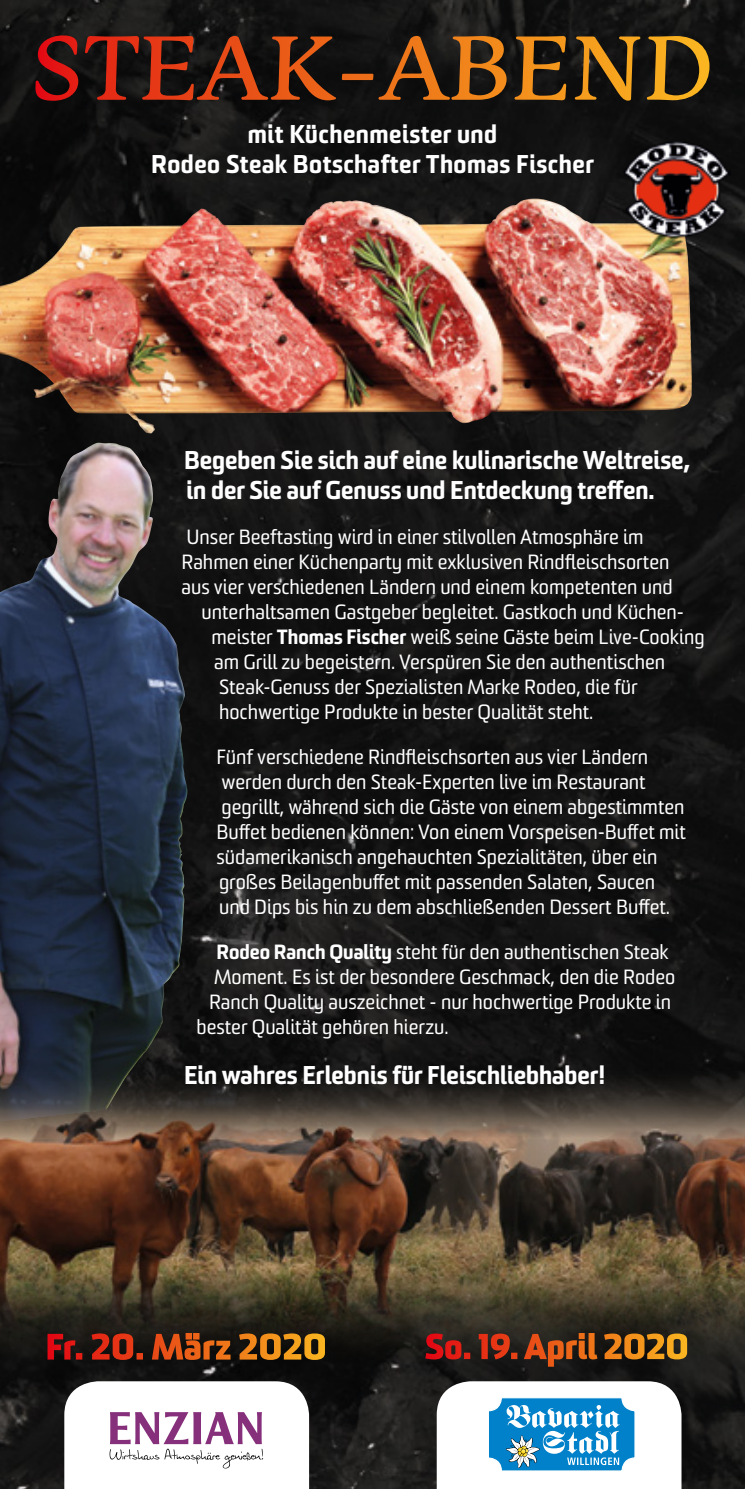
<style>
.page{position:relative;width:745px;height:1489px;background:#fff}
.page>*{position:absolute;margin:0;border:0;box-sizing:border-box;transform-origin:0 0}
.t1{font:900 25px/30px "Sommet";color:#fff}
.t2{font:900 25px/30px "Sommet";letter-spacing:.02em;color:#fff;text-align:center}
.t3{font:20px/25px "Sommet";color:#fff}
.s1{font-weight:900}
</style>
<div class="page">
<img style="left:0;top:0;width:744px;height:1488px">
<img style="left:0;top:442px;width:187px;height:623px">
<img style="left:0;top:1065px;width:744px;height:303px">
<img style="left:0;top:199px;width:530px;height:234px">
<img style="left:622px;top:138px;width:108px;height:102px">
<svg style="left:35px;top:35px;width:674px;height:66px;background:#562e14"></svg>
<svg style="left:64px;top:1381px;width:245px;height:107px"></svg>
<svg style="left:436px;top:1381px;width:245px;height:107px"></svg>
<svg style="left:425px;top:1332px;width:261px;height:34px;background:#6d3718"></svg>
<svg style="left:47px;top:1332px;width:278px;height:27px;background:#7c3914"></svg>
<p class="t2" style="left:151px;top:119px;width:444px">mit Küchenmeister und<br>Rodeo Steak Botschafter Thomas Fischer</p>
<p class="t1" style="left:184px;top:445px;width:507px">Begeben Sie sich auf eine kulinarische Weltreise, in der Sie auf Genuss und Entdeckung treffen.</p>
<p class="t3" style="left:186px;top:524px;width:458px">Unser Beeftasting wird in einer stilvollen Atmosphäre im</p>
<p class="t3" style="left:181px;top:549px;width:489px">Rahmen einer Küchenparty mit exklusiven Rindfleischsorten</p>
<p class="t3" style="left:181px;top:574px;width:492px">aus vier verschiedenen Ländern und einem kompetenten und</p>
<p class="t3" style="left:201px;top:599px;width:483px">unterhaltsamen Gastgeber begleitet. Gastkoch und Küchen-</p>
<p class="t3" style="left:211px;top:624px;width:494px">meister <span class="s1">Thomas Fischer</span> weiß seine Gäste beim Live-Cooking</p>
<p class="t3" style="left:214px;top:649px;width:452px">am Grill zu begeistern. Verspüren Sie den authentischen</p>
<p class="t3" style="left:219px;top:674px;width:420px">Steak-Genuss der Spezialisten Marke Rodeo, die für</p>
<p class="t3" style="left:219px;top:699px;width:375px">hochwertige Produkte in bester Qualität steht.</p>
<p class="t3" style="left:216px;top:744px;width:470px">Fünf verschiedene Rindfleischsorten aus vier Ländern werden durch den Steak-Experten live im Restaurant gegrillt, während sich die Gäste von einem abgestimmten Buffet bedienen können: Von einem Vorspeisen-Buffet mit südamerikanisch angehauchten Spezialitäten, über ein großes Beilagenbuffet mit passenden Salaten, Saucen und Dips bis hin zu dem abschließenden Dessert Buffet.</p>
<p class="t3" style="left:216px;top:939px;width:453px"><span class="s1">Rodeo Ranch Quality</span> steht für den authentischen Steak</p>
<p class="t3" style="left:214px;top:964px;width:462px">Moment. Es ist der besondere Geschmack, den die Rodeo</p>
<p class="t3" style="left:209px;top:989px;width:463px">Ranch Quality auszeichnet - nur hochwertige Produkte in</p>
<p class="t3" style="left:196px;top:1014px;width:253px">bester Qualität gehören hierzu.</p>
<p class="t1" style="left:184px;top:1060px;width:423px">Ein wahres Erlebnis für Fleischliebhaber!</p>
</div>
